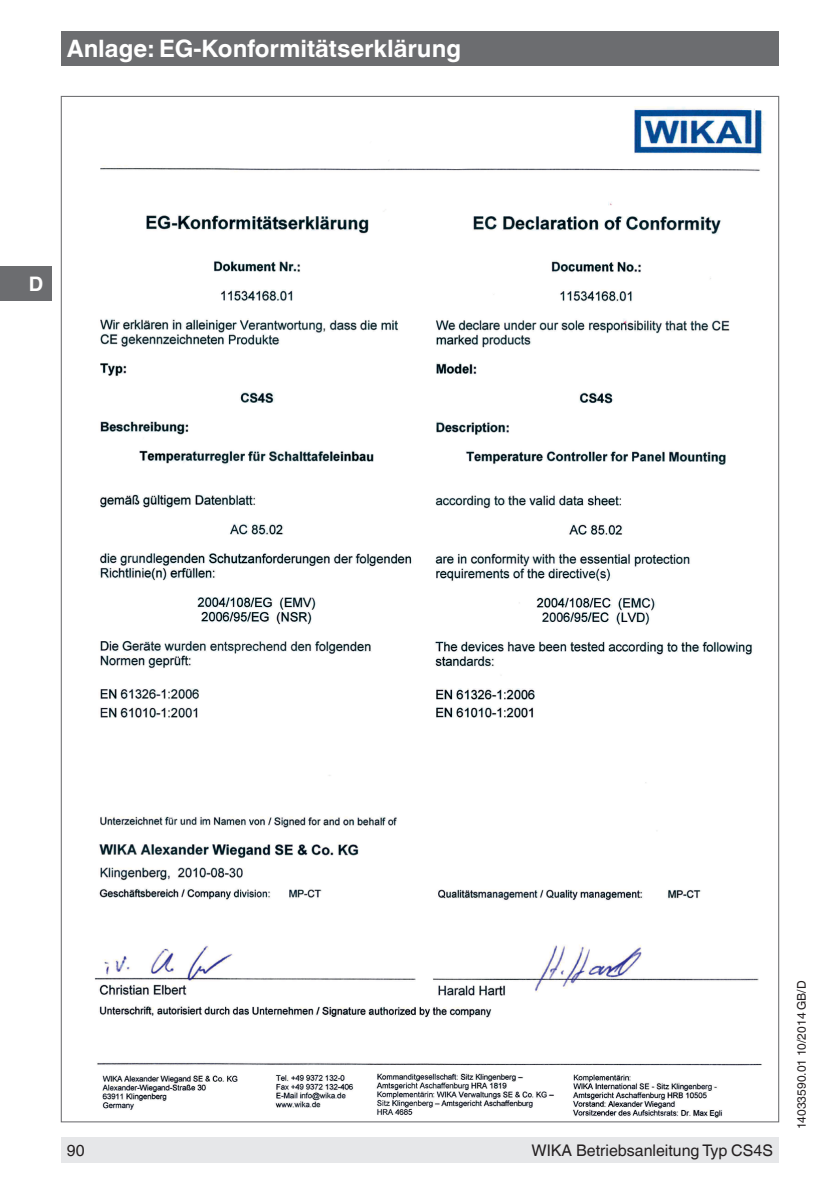
<style>
.page{position:relative;width:840px;height:1191px;background:#fff}
.page>*{position:absolute;margin:0;border:0;box-sizing:border-box;transform-origin:0 0}
.t1{font:700 24px "Helvetica World";color:#fff}
.t2{font:700 20px "Helvetica World";color:#fff}
.t3{font:16px "Helvetica World";color:#231f20}
.t4{font:12px "Helvetica World";color:#231f20}
</style>
<div class="page">
<div style="left:61px;top:31px;width:717px;height:34px;background:#6c6d70"></div>
<div style="left:61px;top:1137px;width:717px;height:25px;background:#e6e7e9"></div>
<div style="left:0;top:266px;width:52px;height:34px;background:#6c6d70"></div>
<img style="left:94px;top:107px;width:671px;height:1011px">
<p class="t1" style="left:67px;top:34px;width:396px">Anlage: EG-Konformitätserklärung</p>
<p class="t2" style="left:29px;top:272px;width:16px">D</p>
<p class="t3" style="left:67px;top:1140px;width:19px">90</p>
<p class="t3" style="left:531px;top:1140px;width:243px">WIKA Betriebsanleitung Typ CS4S</p>
<p class="t4" style="left:794px;top:1129px;width:150px;rotate:-90deg">14033590.01 10/2014 GB/D</p>
</div>
